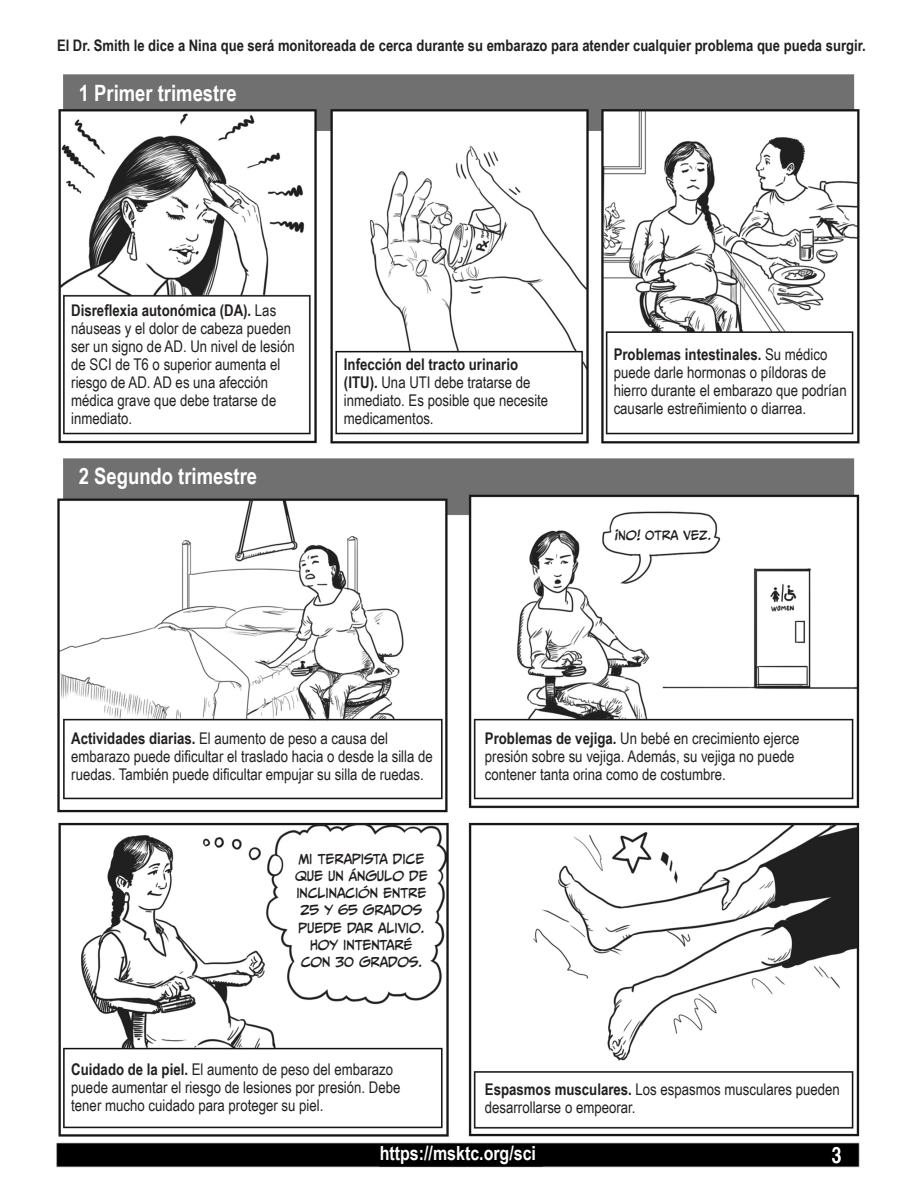
<style>
.page{position:relative;width:918px;height:1188px;background:#fff}
.page>*{position:absolute;margin:0;border:0;box-sizing:border-box;transform-origin:0 0}
.t1{font:700 22.5px "Arial Narrow";color:#fff}
.t2{font:700 19.5px "Arial Narrow";color:#fff}
.t3{font:16.2px/18px "Arial Narrow";color:#231f20}
.t4{font:700 15.9px "Arial Narrow";color:#231f20}
.t5{font:12.75px/17.2px "CC Meanwhile";letter-spacing:-.01em;color:#231f20;text-align:center}
.t6{font:12px "CC Meanwhile";letter-spacing:-.01em;color:#231f20}
.s1{font-weight:700}
</style>
<div class="page">
<img style="left:56px;top:74px;width:804px;height:1094px">
<p class="t4" style="left:57px;top:33px;width:810px">El Dr. Smith le dice a Nina que será monitoreada de cerca durante su embarazo para atender cualquier problema que pueda surgir.</p>
<h1 class="t1" style="left:79px;top:76px;width:159px">1 Primer trimestre</h1>
<p class="t3" style="left:71px;top:301px;width:225px"><span class="s1">Disreflexia autonómica (DA).</span> Las náuseas y el dolor de cabeza pueden ser un signo de AD. Un nivel de lesión de SCI de T6 o superior aumenta el riesgo de AD. AD es una afección médica grave que debe tratarse de inmediato.</p>
<h1 class="t1" style="left:79px;top:459px;width:180px">2 Segundo trimestre</h1>
<p class="t3" style="left:344px;top:355px;width:206px"><span class="s1">Infección del tracto urinario (ITU).</span> Una UTI debe tratarse de inmediato. Es posible que necesite medicamentos.</p>
<p class="t3" style="left:614px;top:345px;width:235px"><span class="s1">Problemas intestinales.</span> Su médico puede darle hormonas o píldoras de hierro durante el embarazo que podrían causarle estreñimiento o diarrea.</p>
<p class="t6" style="left:615px;top:528px;width:98px">¡NO! OTRA VEZ.</p>
<p class="t3" style="left:71px;top:729px;width:363px"><span class="s1">Actividades diarias.</span> El aumento de peso a causa del embarazo puede dificultar el traslado hacia o desde la silla de ruedas. También puede dificultar empujar su silla de ruedas.</p>
<p class="t5" style="left:295px;top:850px;width:134px">MI TERAPISTA DICE<br>QUE UN ÁNGULO DE<br>INCLINACIÓN ENTRE<br>25 Y 65 GRADOS<br>PUEDE DAR ALIVIO.<br>HOY INTENTARÉ<br>CON 30 GRADOS.</p>
<p class="t3" style="left:71px;top:1059px;width:331px"><span class="s1">Cuidado de la piel.</span> El aumento de peso del embarazo puede aumentar el riesgo de lesiones por presión. Debe tener mucho cuidado para proteger su piel.</p>
<p class="t3" style="left:485px;top:729px;width:316px"><span class="s1">Problemas de vejiga.</span> Un bebé en crecimiento ejerce presión sobre su vejiga. Además, su vejiga no puede contener tanta orina como de costumbre.</p>
<p class="t3" style="left:485px;top:1079px;width:356px"><span class="s1">Espasmos musculares.</span> Los espasmos musculares pueden desarrollarse o empeorar.</p>
<p class="t2" style="left:380px;top:1139px;width:158px">https://msktc.org/sci</p>
</div>
